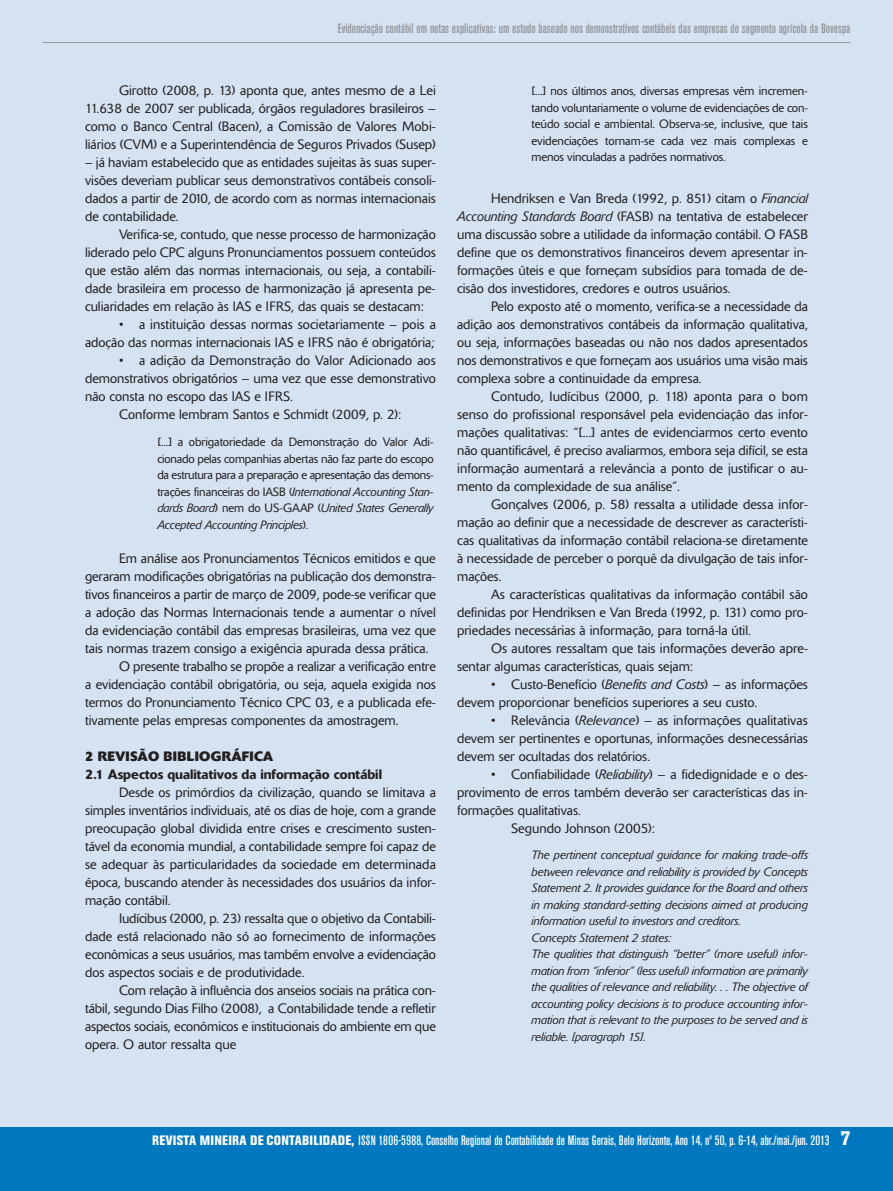
<style>
.page{position:relative;width:893px;height:1191px;background:#d4e2f2}
.page>*{position:absolute;margin:0;border:0;box-sizing:border-box;transform-origin:0 0}
.t1{font:300 13.5px/18px "Delta";color:#231f20;text-align:justify}
.t2{font:500 condensed 13.5px "Akzidenz Grotesk BE";color:#fff}
.t3{font:500 condensed 13.5px "Akzidenz Grotesk BE";color:#939598}
.t4{font:500 13.5px "Delta";color:#231f20}
.t5{font:700 13.5px "Delta";letter-spacing:.01em;color:#231f20}
.t6{font:italic 300 12px/16.5px "Delta";color:#231f20}
.t7{font:300 12px/16.5px "Delta";letter-spacing:-.01em;color:#231f20;text-align:justify}
.s1{font-style:italic}
.s2{font-weight:800}
.s3{font-weight:800;font-size:19.5px}
</style>
<div class="page">
<div style="left:0;top:1127px;width:893px;height:64px;background:#0078c0"></div>
<hr style="left:43px;top:42px;width:807px;height:1px;background:#939598">
<p class="t3" style="left:338px;top:23px;width:514px">Evidenciação contábil em notas explicativas: um estudo baseado nos demonstrativos contábeis das empresas do segmento agrícola da Bovespa</p>
<p class="t1" style="left:85px;top:82px;width:352px;text-indent:34px">Girotto (2008, p. 13) aponta que, antes mesmo de a Lei 11.638 de 2007 ser publicada, órgãos reguladores brasileiros – como o Banco Central (Bacen), a Comissão de Valores Mobi&shy;liários (CVM) e a Superintendência de Seguros Privados (Susep)</p>
<p class="t1" style="left:85px;top:154px;width:352px">– já haviam estabelecido que as entidades sujeitas às suas super&shy;visões deveriam publicar seus demonstrativos contábeis consoli&shy;dados a partir de 2010, de acordo com as normas internacionais de contabilidade.</p>
<p class="t1" style="left:85px;top:226px;width:352px;text-indent:34px">Verifica-se, contudo, que nesse processo de harmonização liderado pelo CPC alguns Pronunciamentos possuem conteúdos que estão além das normas internacionais, ou seja, a contabili&shy;dade brasileira em processo de harmonização já apresenta pe&shy;culiaridades em relação às IAS e IFRS, das quais se destacam:</p>
<p class="t1" style="left:85px;top:316px;width:352px;text-align:right">• a instituição dessas normas societariamente – pois a adoção das normas internacionais IAS e IFRS não é obrigatória;</p>
<p class="t1" style="left:119px;top:352px;width:318px">• a adição da Demonstração do Valor Adicionado aos</p>
<p class="t1" style="left:85px;top:370px;width:352px">demonstrativos obrigatórios – uma vez que esse demonstrativo</p>
<p class="t1" style="left:85px;top:388px;width:210px">não consta no escopo das IAS e IFRS.</p>
<p class="t1" style="left:119px;top:406px;width:284px">Conforme lembram Santos e Schmidt (2009, p. 2):</p>
<p class="t7" style="left:157px;top:435px;width:278px">[...] a obrigatoriedade da Demonstração do Valor Adi&shy;cionado pelas companhias abertas não faz parte do escopo da estrutura para a preparação e apresentação das demons&shy;trações financeiras do IASB (<span class="s1">International Accounting Stan&shy;dards Board</span>) nem do US-GAAP (<span class="s1">United States Generally Accepted Accounting Principles</span>).</p>
<p class="t1" style="left:119px;top:550px;width:318px">Em análise aos Pronunciamentos Técnicos emitidos e que</p>
<p class="t1" style="left:85px;top:568px;width:352px">geraram modificações obrigatórias na publicação dos demonstra-</p>
<p class="t1" style="left:85px;top:586px;width:352px">tivos financeiros a partir de março de 2009, pode-se verificar que</p>
<p class="t1" style="left:85px;top:604px;width:352px">a adoção das Normas Internacionais tende a aumentar o nível</p>
<p class="t1" style="left:85px;top:622px;width:352px">da evidenciação contábil das empresas brasileiras, uma vez que</p>
<p class="t1" style="left:85px;top:640px;width:345px">tais normas trazem consigo a exigência apurada dessa prática.</p>
<p class="t1" style="left:119px;top:658px;width:318px">O presente trabalho se propõe a realizar a verificação entre</p>
<p class="t1" style="left:85px;top:676px;width:352px">a evidenciação contábil obrigatória, ou seja, aquela exigida nos</p>
<p class="t1" style="left:85px;top:694px;width:352px">termos do Pronunciamento Técnico CPC 03, e a publicada efe-</p>
<p class="t1" style="left:85px;top:712px;width:315px">tivamente pelas empresas componentes da amostragem.</p>
<p class="t5" style="left:85px;top:751px;width:190px">2 REVISÃO BIBLIOGRÁFICA</p>
<p class="t4" style="left:85px;top:769px;width:298px">2.1 Aspectos qualitativos da informação contábil</p>
<p class="t1" style="left:85px;top:784px;width:352px;text-indent:34px">Desde os primórdios da civilização, quando se limitava a simples inventários individuais, até os dias de hoje, com a grande preocupação global dividida entre crises e crescimento susten&shy;tável da economia mundial, a contabilidade sempre foi capaz de se adequar às particularidades da sociedade em determinada época, buscando atender às necessidades dos usuários da infor&shy;mação contábil.</p>
<p class="t1" style="left:85px;top:910px;width:352px;text-indent:34px">Iudícibus (2000, p. 23) ressalta que o objetivo da Contabili&shy;dade está relacionado não só ao fornecimento de informações econômicas a seus usuários, mas também envolve a evidenciação dos aspectos sociais e de produtividade.</p>
<p class="t1" style="left:85px;top:982px;width:352px;text-indent:34px">Com relação à influência dos anseios sociais na prática con&shy;tábil, segundo Dias Filho (2008), a Contabilidade tende a refletir aspectos sociais, econômicos e institucionais do ambiente em que opera. O autor ressalta que</p>
<p class="t7" style="left:531px;top:84px;width:278px">[...] nos últimos anos, diversas empresas vêm incremen&shy;tando voluntariamente o volume de evidenciações de con&shy;teúdo social e ambiental. Observa-se, inclusive, que tais evidenciações tornam-se cada vez mais complexas e menos vinculadas a padrões normativos.</p>
<p class="t1" style="left:457px;top:190px;width:352px;text-indent:34px">Hendriksen e Van Breda (1992, p. 851) citam o <span class="s1">Financial Accounting Standards Board</span> (FASB) na tentativa de estabelecer uma discussão sobre a utilidade da informação contábil. O FASB define que os demonstrativos financeiros devem apresentar in&shy;formações úteis e que forneçam subsídios para tomada de de&shy;cisão dos investidores, credores e outros usuários.</p>
<p class="t1" style="left:457px;top:298px;width:352px;text-indent:34px">Pelo exposto até o momento, verifica-se a necessidade da adição aos demonstrativos contábeis da informação qualitativa, ou seja, informações baseadas ou não nos dados apresentados nos demonstrativos e que forneçam aos usuários uma visão mais complexa sobre a continuidade da empresa.</p>
<p class="t1" style="left:457px;top:388px;width:352px;text-indent:34px">Contudo, Iudícibus (2000, p. 118) aponta para o bom senso do profissional responsável pela evidenciação das infor&shy;mações qualitativas: “[...] antes de evidenciarmos certo evento não quantificável, é preciso avaliarmos, embora seja difícil, se esta informação aumentará a relevância a ponto de justificar o au&shy;mento da complexidade de sua análise”.</p>
<p class="t1" style="left:457px;top:496px;width:352px;text-indent:34px">Gonçalves (2006, p. 58) ressalta a utilidade dessa infor&shy;mação ao definir que a necessidade de descrever as característi&shy;cas qualitativas da informação contábil relaciona-se diretamente à necessidade de perceber o porquê da divulgação de tais infor&shy;mações.</p>
<p class="t1" style="left:457px;top:586px;width:352px;text-indent:34px">As características qualitativas da informação contábil são definidas por Hendriksen e Van Breda (1992, p. 131) como pro&shy;priedades necessárias à informação, para torná-la útil.</p>
<p class="t1" style="left:457px;top:640px;width:352px;text-indent:34px">Os autores ressaltam que tais informações deverão apre&shy;sentar algumas características, quais sejam:</p>
<p class="t1" style="left:457px;top:676px;width:352px;text-indent:34px">• Custo-Benefício (<span class="s1">Benefits and Costs</span>) – as informações devem proporcionar benefícios superiores a seu custo.</p>
<p class="t1" style="left:457px;top:712px;width:352px;text-indent:34px">• Relevância (<span class="s1">Relevance</span>) – as informações qualitativas devem ser pertinentes e oportunas, informações desnecessárias devem ser ocultadas dos relatórios.</p>
<p class="t1" style="left:491px;top:766px;width:318px">• Confiabilidade (<span class="s1">Reliability</span>) – a fidedignidade e o des-</p>
<p class="t1" style="left:457px;top:784px;width:352px">provimento de erros também deverão ser características das in-</p>
<p class="t1" style="left:457px;top:802px;width:125px">formações qualitativas.</p>
<p class="t1" style="left:511px;top:820px;width:146px">Segundo Johnson (2005):</p>
<p class="t6" style="left:531px;top:847px;width:278px">The pertinent conceptual guidance for making trade-offs between relevance and reliability is provided by Concepts Statement 2. It provides guidance for the Board and others in making standard-setting decisions aimed at producing information useful to investors and creditors.<br>Concepts Statement 2 states:<br>The qualities that distinguish “better” (more useful) infor&shy;mation from “inferior” (less useful) information are primarily the qualities of relevance and reliability. . . The objective of accounting policy decisions is to produce accounting infor&shy;mation that is relevant to the purposes to be served and is reliable. [paragraph 15].</p>
<p class="t2" style="left:152px;top:1135px;width:700px"><span class="s2">REVISTA MINEIRA DE CONTABILIDADE,</span> ISSN 1806-5988, Conselho Regional de Contabilidade de Minas Gerais, Belo Horizonte, Ano 14, nº 50, p. 6-14, abr./mai./jun. 2013 <span class="s3">7</span></p>
</div>
